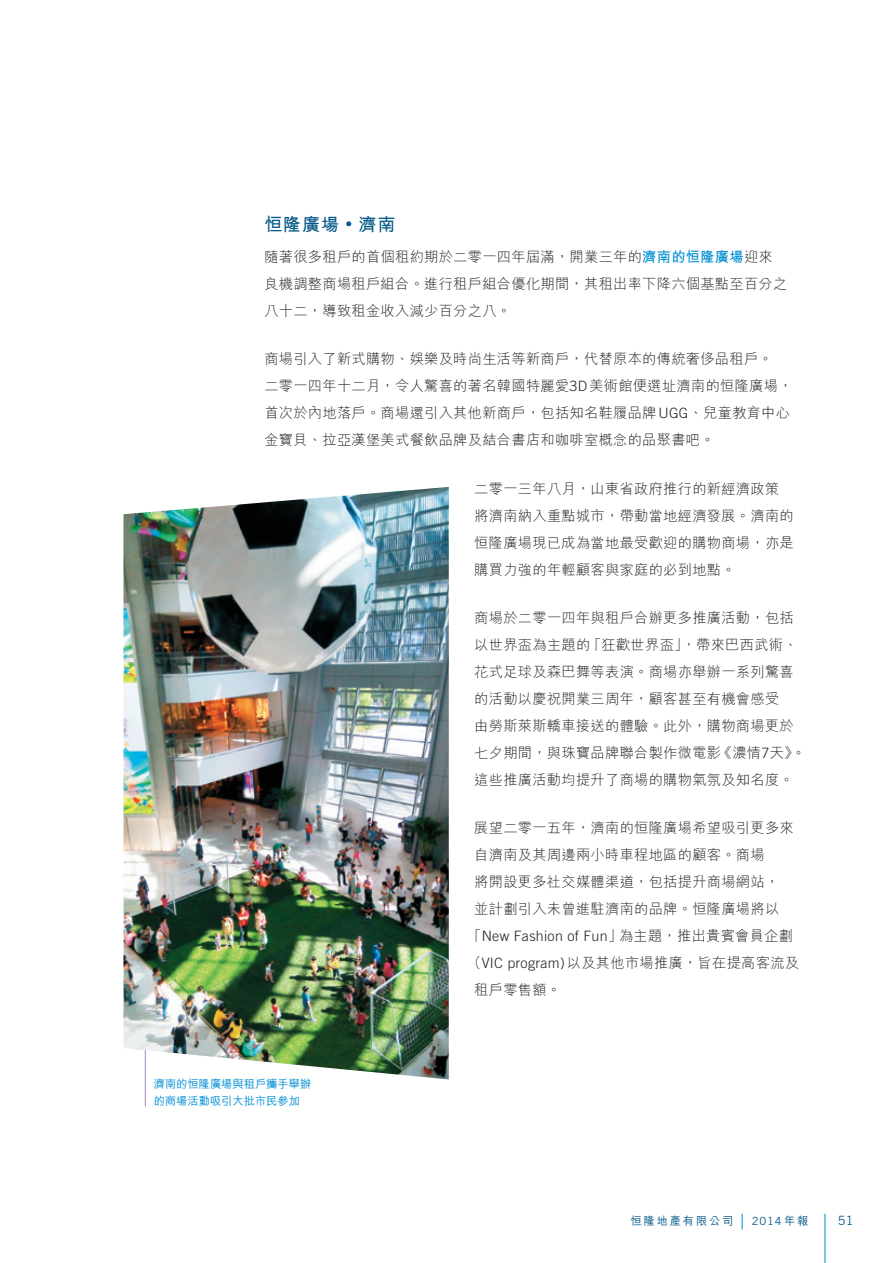
<style>
.page{position:relative;width:893px;height:1263px;background:#fff}
.page>*{position:absolute;margin:0;border:0;box-sizing:border-box;transform-origin:0 0}
.t1{font:700 18px "M Hei HK";letter-spacing:.05em;color:#075a88}
.t2{font:300 14.25px/27px "M Hei HK";letter-spacing:.02em;color:#231f20}
.t3{font:300 14.25px "Trade Gothic LT Std";letter-spacing:.02em;color:#231f20}
.t4{font:12.75px "Trade Gothic LT Std";color:#075a88}
.t5{font:500 11.25px/16.5px "M Hei HK";color:#008fd5}
.t6{font:500 11.25px "M Hei HK";letter-spacing:.165em;color:#075a88}
.t7{font:11.25px "Trade Gothic LT Std";color:#075a88}
.s1{font-size:13.5px}
.s2{font-weight:700;color:#008fd5}
.s3{font-family:"Trade Gothic LT Std"}
.s4{font-family:"M Hei HK"}
.s5{font-family:"M Hei HK";font-weight:500}
</style>
<div class="page">
<svg style="left:742px;top:1214px;width:1px;height:15px"></svg>
<hr style="left:825px;top:1214px;width:1px;height:49px;background:#008fd5">
<svg style="left:145px;top:1079px;width:1px;height:27px"></svg>
<img style="left:123px;top:487px;width:326px;height:592px">
<p class="t1" style="left:264px;top:211px;width:133px">恒隆廣場 <span class="s1">‧</span> 濟南</p>
<p class="t2" style="left:264px;top:243px;width:524px">隨著很多租戶的首個租約期於二零一四年屆滿，開業三年的<span class="s2">濟南的恒隆廣場</span>迎來良機調整商場租戶組合。進行租戶組合優化期間，其租出率下降六個基點至百分之八十二，導致租金收入減少百分之八。</p>
<p class="t2" style="left:264px;top:345px;width:530px">商場引入了新式購物、娛樂及時尚生活等新商戶，代替原本的傳統奢侈品租戶。<br>二零一四年十二月，令人驚喜的著名韓國特麗愛<span class="s3">3D</span>美術館便選址濟南的恒隆廣場，首次於內地落戶。商場還引入其他新商戶，包括知名鞋履品牌<span class="s3">UGG</span>、兒童教育中心金寶貝、拉亞漢堡美式餐飲品牌及結合書店和咖啡室概念的品聚書吧。</p>
<p class="t2" style="left:474px;top:475px;width:321px">二零一三年八月，山東省政府推行的新經濟政策將濟南納入重點城市，帶動當地經濟發展。濟南的恒隆廣場現已成為當地最受歡迎的購物商場，亦是購買力強的年輕顧客與家庭的必到地點。</p>
<p class="t2" style="left:474px;top:604px;width:333px">商場於二零一四年與租戶合辦更多推廣活動，包括以世界盃為主題的「狂歡世界盃」，帶來巴西武術、花式足球及森巴舞等表演。商場亦舉辦一系列驚喜的活動以慶祝開業三周年，顧客甚至有機會感受<br>由勞斯萊斯轎車接送的體驗。此外，購物商場更於七夕期間，與珠寶品牌聯合製作微電影《濃情<span class="s3">7</span>天》。這些推廣活動均提升了商場的購物氣氛及知名度。</p>
<p class="t2" style="left:474px;top:814px;width:321px">展望二零一五年，濟南的恒隆廣場希望吸引更多來自濟南及其周邊兩小時車程地區的顧客。商場<br>將開設更多社交媒體渠道，包括提升商場網站，並計劃引入未曾進駐濟南的品牌。恒隆廣場將以</p>
<p class="t3" style="left:467px;top:928px;width:327px"><span class="s4">「</span>New Fashion of Fun<span class="s4">」為主題，推出貴賓會員企劃</span></p>
<p class="t2" style="left:474px;top:949px;width:326px;text-indent:-7px">（<span class="s3">VIC program)</span>以及其他市場推廣，旨在提高客流及租戶零售額。</p>
<p class="t5" style="left:154px;top:1075px;width:159px">濟南的恒隆廣場與租戶攜手舉辦的商場活動吸引大批市民參加</p>
<p class="t6" style="left:630px;top:1212px;width:104px">恒隆地產有限公司</p>
<p class="t7" style="left:752px;top:1214px;width:58px">2014 <span class="s5">年報</span></p>
<p class="t4" style="left:838px;top:1212px;width:17px">51</p>
</div>
